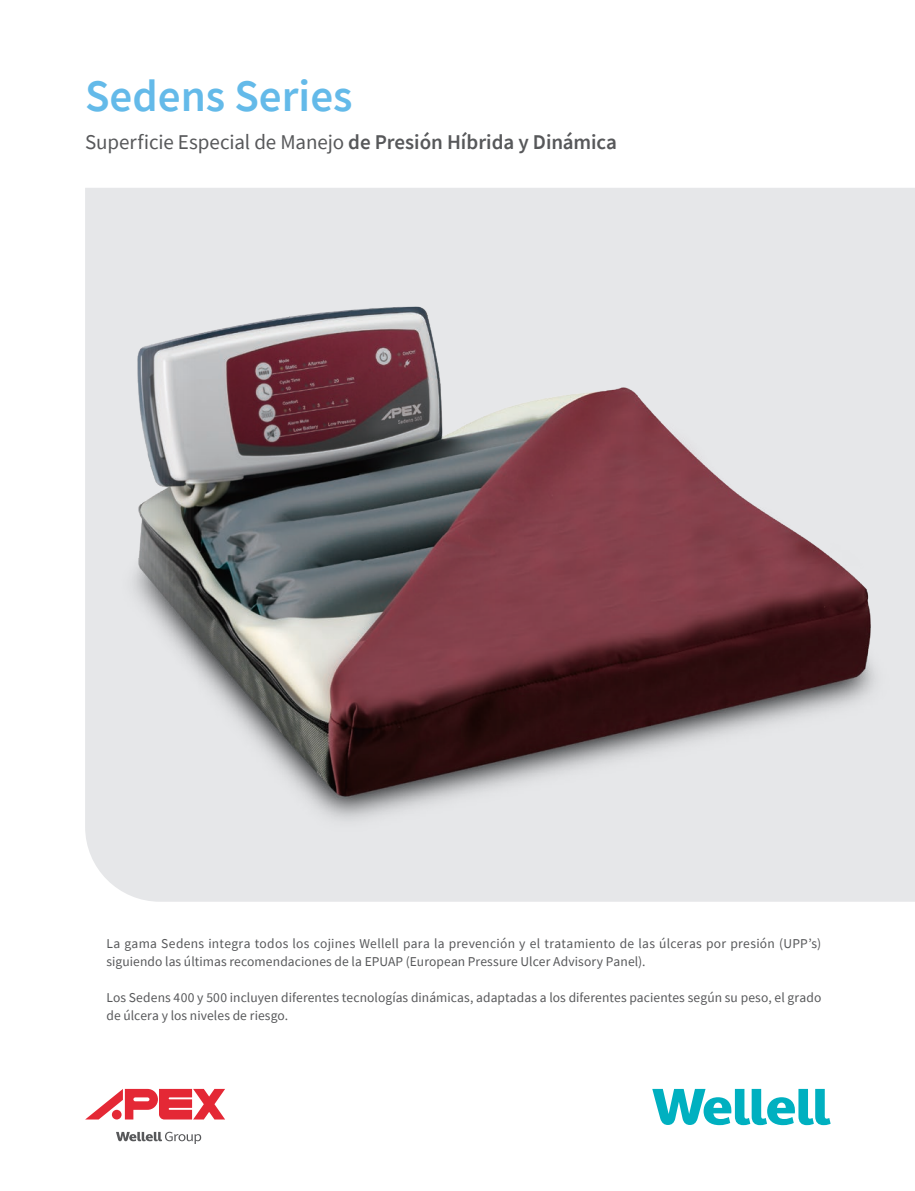
<style>
.page{position:relative;width:915px;height:1191px;background:#fff}
.page>*{position:absolute;margin:0;border:0;box-sizing:border-box;transform-origin:0 0}
.t1{font:600 45px "Source Sans Pro";color:#64bae9}
.t2{font:21px "Source Sans Pro";letter-spacing:-.005em;color:#57585a}
.t3{font:13.5px/18px "Source Sans Pro";letter-spacing:.01em;color:#57585a}
.s1{font-weight:600}
</style>
<div class="page">
<div style="left:85px;top:188px;width:829px;height:713px;background:#e6e7e9"></div>
<img style="left:85px;top:259px;width:829px;height:579px">
<svg style="left:652px;top:1089px;width:178px;height:36px"></svg>
<svg style="left:86px;top:1089px;width:139px;height:30px"></svg>
<svg style="left:116px;top:1131px;width:85px;height:13px"></svg>
<h1 class="t1" style="left:85px;top:66px;width:269px">Sedens Series</h1>
<h2 class="t2" style="left:85px;top:128px;width:533px">Superficie Especial de Manejo <span class="s1">de Presión Híbrida y Dinámica</span></h2>
<p class="t3" style="left:106px;top:934px;width:716px">La gama Sedens integra todos los cojines Wellell para la prevención y el tratamiento de las úlceras por presión (UPP’s) siguiendo las últimas recomendaciones de la EPUAP (European Pressure Ulcer Advisory Panel).</p>
<p class="t3" style="left:106px;top:988px;width:716px">Los Sedens 400 y 500 incluyen diferentes tecnologías dinámicas, adaptadas a los diferentes pacientes según su peso, el grado de úlcera y los niveles de riesgo.</p>
</div>
